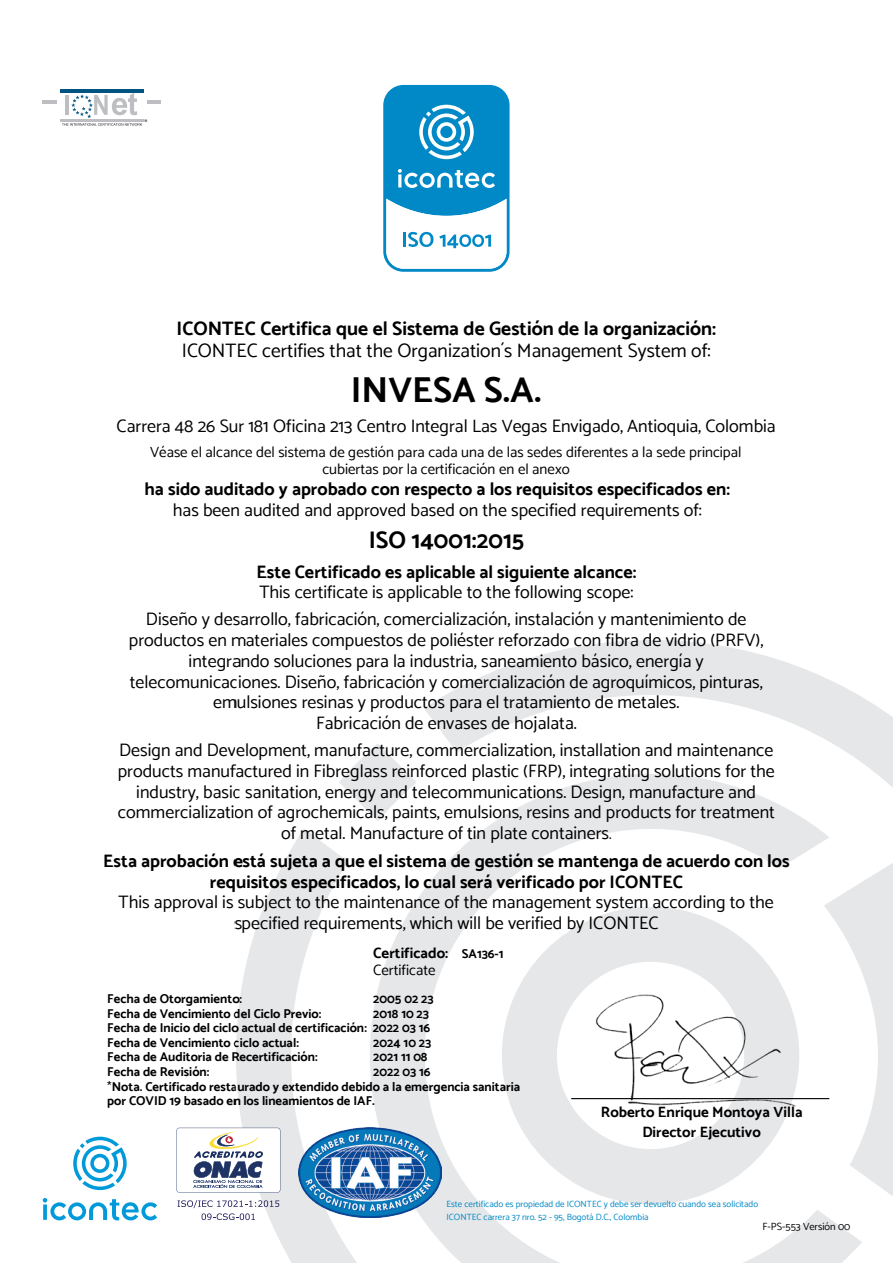
<style>
.page{position:relative;width:893px;height:1263px;background:#fff}
.page>*{position:absolute;margin:0;border:0;box-sizing:border-box;transform-origin:0 0}
.t1{font:700 36px "Catamaran";color:#000}
.t2{font:700 24px "Catamaran";color:#000}
.t3{font:19.5px "Catamaran";color:#000}
.t4{font:700 19.5px "Catamaran";color:#000}
.t5{font:18px/20.7px "Catamaran";color:#000;text-align:center}
.t6{font:700 18px/20.7px "Catamaran";color:#000;text-align:center}
.t7{font:15px/17.1px "Catamaran";color:#000;text-align:center}
.t8{font:700 15px/17.1px "Catamaran";color:#000}
.t9{font:700 12.75px/14.5px "Catamaran";color:#000;text-align:justify}
.t10{font:10.5px "Catamaran";color:#000}
.t11{font:9px "Catamaran";color:#0089c6}
.s1{font-size:15px}
.s2{font-size:12.75px}
.s3{font-weight:400}
</style>
<div class="page">
<svg style="left:236px;top:829px;width:134px;height:434px"></svg>
<svg style="left:339px;top:743px;width:69px;height:70px"></svg>
<svg style="left:424px;top:640px;width:469px;height:148px"></svg>
<svg style="left:370px;top:774px;width:492px;height:489px"></svg>
<svg style="left:824px;top:806px;width:69px;height:457px"></svg>
<hr style="left:60px;top:89px;width:83px;height:4px;background:#015382">
<hr style="left:42px;top:100px;width:14px;height:3px;background:#bdbec1">
<hr style="left:147px;top:100px;width:14px;height:3px;background:#bdbec1">
<hr style="left:60px;top:119px;width:84px;height:3px;background:#bdbec1">
<svg style="left:62px;top:93px;width:85px;height:33px"></svg>
<img style="left:298px;top:1127px;width:144px;height:90px">
<svg style="left:176px;top:1128px;width:104px;height:64px"></svg>
<svg style="left:177px;top:1200px;width:102px;height:20px"></svg>
<svg style="left:383px;top:84px;width:127px;height:188px"></svg>
<svg style="left:73px;top:1137px;width:54px;height:53px"></svg>
<svg style="left:43px;top:1198px;width:114px;height:22px"></svg>
<p class="t4" style="left:177px;top:314px;width:541px">ICONTEC Certifica que el Sistema de Gestión de la organización:</p>
<p class="t3" style="left:182px;top:336px;width:530px">ICONTEC certifies that the Organization´s Management System of:</p>
<h1 class="t1" style="left:351px;top:362px;width:192px">INVESA S.A.</h1>
<p class="t5" style="left:117px;top:413px;width:660px">Carrera 48 26 Sur 181 Oficina 213 Centro Integral Las Vegas Envigado, Antioquia, Colombia</p>
<p class="t7" style="left:150px;top:442px;width:593px">Véase el alcance del sistema de gestión para cada una de las sedes diferentes a la sede principal cubiertas por la certificación en el anexo</p>
<p class="t6" style="left:145px;top:477px;width:587px">ha sido auditado y aprobado con respecto a los requisitos especificados en:</p>
<p class="t5" style="left:173px;top:497px;width:531px">has been audited and approved based on the specified requirements of:</p>
<h2 class="t2" style="left:369px;top:521px;width:157px">ISO 14001:2015</h2>
<p class="t6" style="left:256px;top:559px;width:381px">Este Certificado es aplicable al siguiente alcance:</p>
<p class="t5" style="left:259px;top:580px;width:376px">This certificate is applicable to the following scope:</p>
<p class="t5" style="left:129px;top:607px;width:636px">Diseño y desarrollo, fabricación, comercialización, instalación y mantenimiento de productos en materiales compuestos de poliéster reforzado con fibra de vidrio (PRFV), integrando soluciones para la industria, saneamiento básico, energía y telecomunicaciones. Diseño, fabricación y comercialización de agroquímicos, pinturas, emulsiones resinas y productos para el tratamiento de metales.<br>Fabricación de envases de hojalata.</p>
<p class="t5" style="left:118px;top:738px;width:659px">Design and Development, manufacture, commercialization, installation and maintenance products manufactured in Fibreglass reinforced plastic (FRP), integrating solutions for the industry, basic sanitation, energy and telecommunications. Design, manufacture and commercialization of agrochemicals, paints, emulsions, resins and products for treatment of metal. Manufacture of tin plate containers<span class="s1">.</span></p>
<p class="t6" style="left:103px;top:849px;width:688px">Esta aprobación está sujeta a que el sistema de gestión se mantenga de acuerdo con los requisitos especificados, lo cual será verificado por ICONTEC</p>
<p class="t5" style="left:119px;top:890px;width:657px">This approval is subject to the maintenance of the management system according to the specified requirements, which will be verified by ICONTEC</p>
<p class="t8" style="left:373px;top:943px;width:132px">Certificado: <span class="s2">SA136-1<br></span><span class="s3">Certificate</span></p>
<p class="t9" style="left:107px;top:990px;width:136px">Fecha de Otorgamiento:</p>
<p class="t9" style="left:373px;top:990px;width:62px">2005 02 23</p>
<p class="t9" style="left:107px;top:1005px;width:216px">Fecha de Vencimiento del Ciclo Previo:</p>
<p class="t9" style="left:107px;top:1005px;width:324px;text-indent:266px">2018 10 23<br>Fecha de Inicio del ciclo actual de certificación: 2022 03 16<br>Fecha de Vencimiento ciclo actual:</p>
<p class="t9" style="left:373px;top:1034px;width:60px">2024 10 23</p>
<p class="t9" style="left:107px;top:1048px;width:212px">Fecha de Auditoria de Recertificación:</p>
<p class="t9" style="left:373px;top:1048px;width:56px">2021 11 08</p>
<p class="t9" style="left:107px;top:1063px;width:104px">Fecha de Revisión:</p>
<p class="t9" style="left:107px;top:1063px;width:415px;text-align:left;text-indent:266px">2022 03 16<br><span class="s3">*</span>Nota. Certificado restaurado y extendido debido a la emergencia sanitaria por COVID 19 basado en los lineamientos de IAF.</p>
<p class="t8" style="left:601px;top:1101px;width:203px;line-height:19.6px;text-align:center">Roberto Enrique Montoya Villa<br>Director Ejecutivo</p>
<p class="t11" style="left:446px;top:1198px;width:313px">Este certificado es propiedad de ICONTEC y debe ser devuelto cuando sea solicitado</p>
<p class="t11" style="left:446px;top:1212px;width:204px">ICONTEC carrera 37 nro. 52 - 95, Bogotá D.C., Colombia</p>
<p class="t10" style="left:762px;top:1218px;width:90px">F-PS-553 Versión 00</p>
</div>
